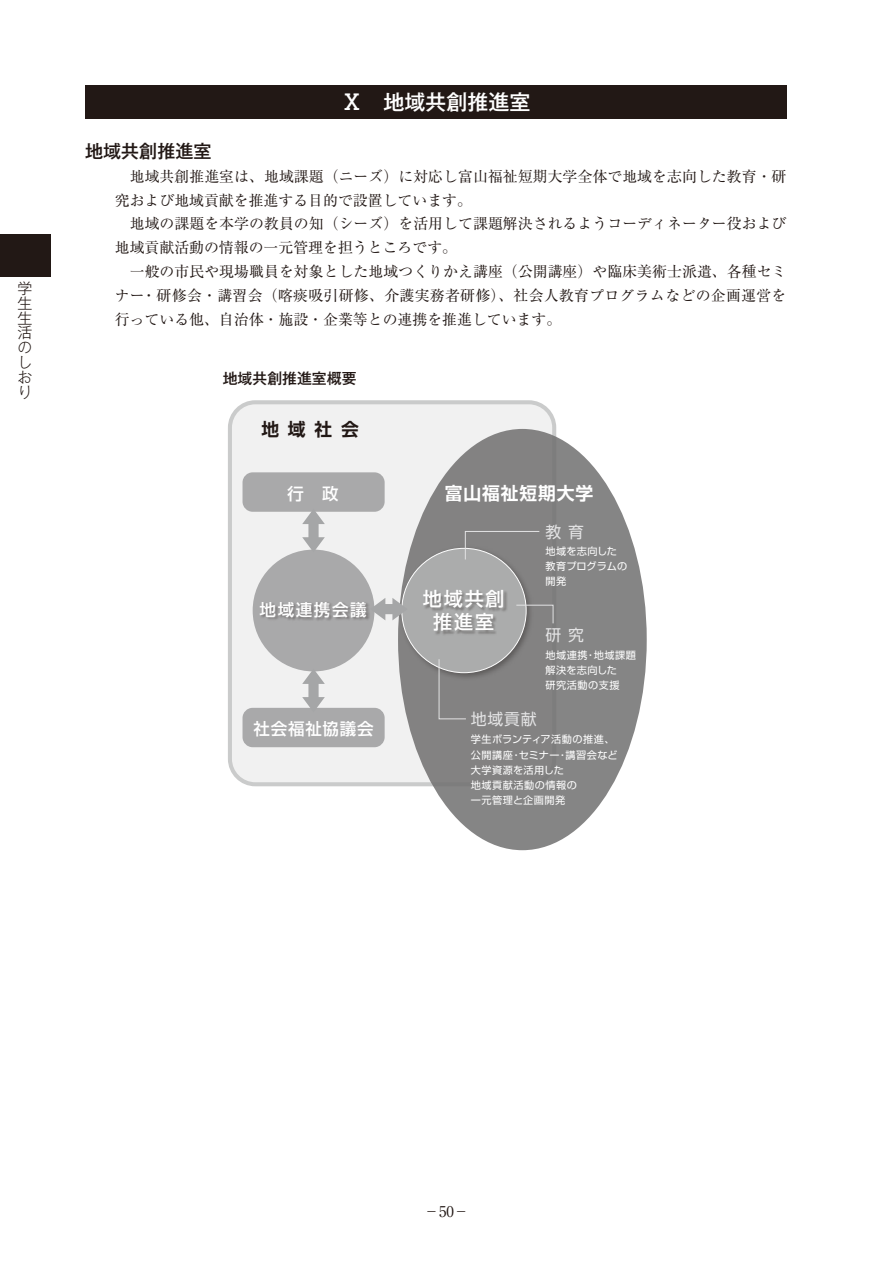
<style>
.page{position:relative;width:893px;height:1263px;background:#fff}
.page>*{position:absolute;margin:0;border:0;box-sizing:border-box;transform-origin:0 0}
.t1{font:500 21px "Gothic MB101 Pr 6 N";color:#fff}
.t2{font:500 19.05px/22.8px "Shin Go Pr 6 N";letter-spacing:.1em;color:#fff;text-align:center}
.t3{font:500 18px "Gothic MB101 Pr 6 N";color:#221815}
.t4{font:700 17.7px "Shin Go Pr 6 N De";letter-spacing:.05em;color:#fff}
.t5{font:700 17.7px "Shin Go Pr 6 N De";color:#221815}
.t6{font:500 16.5px "Shin Go Pr 6 N";letter-spacing:.05em;color:#fff}
.t7{font:15.9px "Shin Go Pr 6 N";color:#e3e3e4}
.t8{font:14.85px/23.9px "Ryumin Pr 6 N";letter-spacing:.005em;color:#221815}
.t9{font:500 14.85px "Gothic MB101 Pr 6 N";color:#221815}
.t10{font:300 14.85px/14.9px "Gothic MB101 Pr 6 N";color:#221815;text-align:justify}
.t11{font:10.2px/15.3px "Shin Go Pr 6 N";letter-spacing:.05em;color:#fff}
.t12{font:10.2px/15.3px "Shin Go Pr 6 N";letter-spacing:.02em;color:#fff}
</style>
<div class="page">
<div style="left:0;top:234px;width:51px;height:42px;background:#221815"></div>
<div style="left:85px;top:85px;width:702px;height:34px;background:#221815"></div>
<div style="left:230px;top:402px;width:324px;height:382px;background:#f1f1f1;border-radius:25px"></div>
<div style="left:228px;top:400px;width:328px;height:386px;border:4px solid #cacbcb;border-radius:25px"></div>
<div style="left:398px;top:429px;width:249px;height:421px;background:#858585;border-radius:50%"></div>
<img style="left:398px;top:543px;width:133px;height:141px">
<div style="left:402px;top:548px;width:124px;height:125px;background:#abacac;border-radius:50%"></div>
<img style="left:425px;top:591px;width:82px;height:44px">
<div style="left:243px;top:472px;width:142px;height:40px;background:#a9a9aa;border-radius:10px"></div>
<div style="left:243px;top:708px;width:142px;height:39px;background:#a9a9aa;border-radius:10px"></div>
<div style="left:253px;top:550px;width:121px;height:121px;background:#a9a9aa;border-radius:50%"></div>
<img style="left:261px;top:602px;width:112px;height:25px">
<svg style="left:302px;top:511px;width:23px;height:40px"></svg>
<svg style="left:302px;top:670px;width:23px;height:38px"></svg>
<svg style="left:370px;top:598px;width:34px;height:22px"></svg>
<svg style="left:465px;top:531px;width:75px;height:29px"></svg>
<svg style="left:438px;top:659px;width:29px;height:61px"></svg>
<svg style="left:516px;top:604px;width:38px;height:20px"></svg>
<p class="t10" style="left:18px;top:279px;width:16px">学生生活のしおり</p>
<h1 class="t1" style="left:342px;top:84px;width:190px">Ⅹ　地域共創推進室</h1>
<p class="t3" style="left:85px;top:137px;width:128px">地域共創推進室</p>
<p class="t8" style="left:115px;top:163px;width:673px">　地域共創推進室は、地域課題（ニーズ）に対応し富山福祉短期大学全体で地域を志向した教育・研究および地域貢献を推進する目的で設置しています。<br>　地域の課題を本学の教員の知（シーズ）を活用して課題解決されるようコーディネーター役および地域貢献活動の情報の一元管理を担うところです。<br>　一般の市民や現場職員を対象とした地域つくりかえ講座（公開講座）や臨床美術士派遣、各種セミナー・研修会・講習会（喀痰吸引研修、介護実務者研修）、社会人教育プログラムなどの企画運営を行っている他、自治体・施設・企業等との連携を推進しています。</p>
<p class="t9" style="left:223px;top:366px;width:135px">地域共創推進室概要</p>
<p class="t5" style="left:261px;top:414px;width:99px">地域社会</p>
<p class="t6" style="left:288px;top:480px;width:53px">行　政</p>
<p class="t6" style="left:260px;top:596px;width:109px">地域連携会議</p>
<p class="t6" style="left:253px;top:715px;width:122px">社会福祉協議会</p>
<p class="t4" style="left:445px;top:479px;width:150px">富山福祉短期大学</p>
<p class="t7" style="left:545px;top:519px;width:40px">教 育</p>
<p class="t2" style="left:423px;top:586px;width:83px">地域共創推進室</p>
<p class="t7" style="left:471px;top:705px;width:67px">地域貢献</p>
<p class="t12" style="left:545px;top:543px;width:83px">地域を志向した教育プログラムの開発</p>
<p class="t7" style="left:545px;top:622px;width:40px">研 究</p>
<p class="t11" style="left:545px;top:646px;width:92px">地域連携・地域課題解決を志向した<br>研究活動の支援</p>
<p class="t11" style="left:471px;top:731px;width:148px">学生ボランティア活動の推進、公開講座・セミナー・講習会など大学資源を活用した<br>地域貢献活動の情報の<br>一元管理と企画開発</p>
<p class="t8" style="left:424px;top:1198px;width:46px">－50－</p>
</div>
